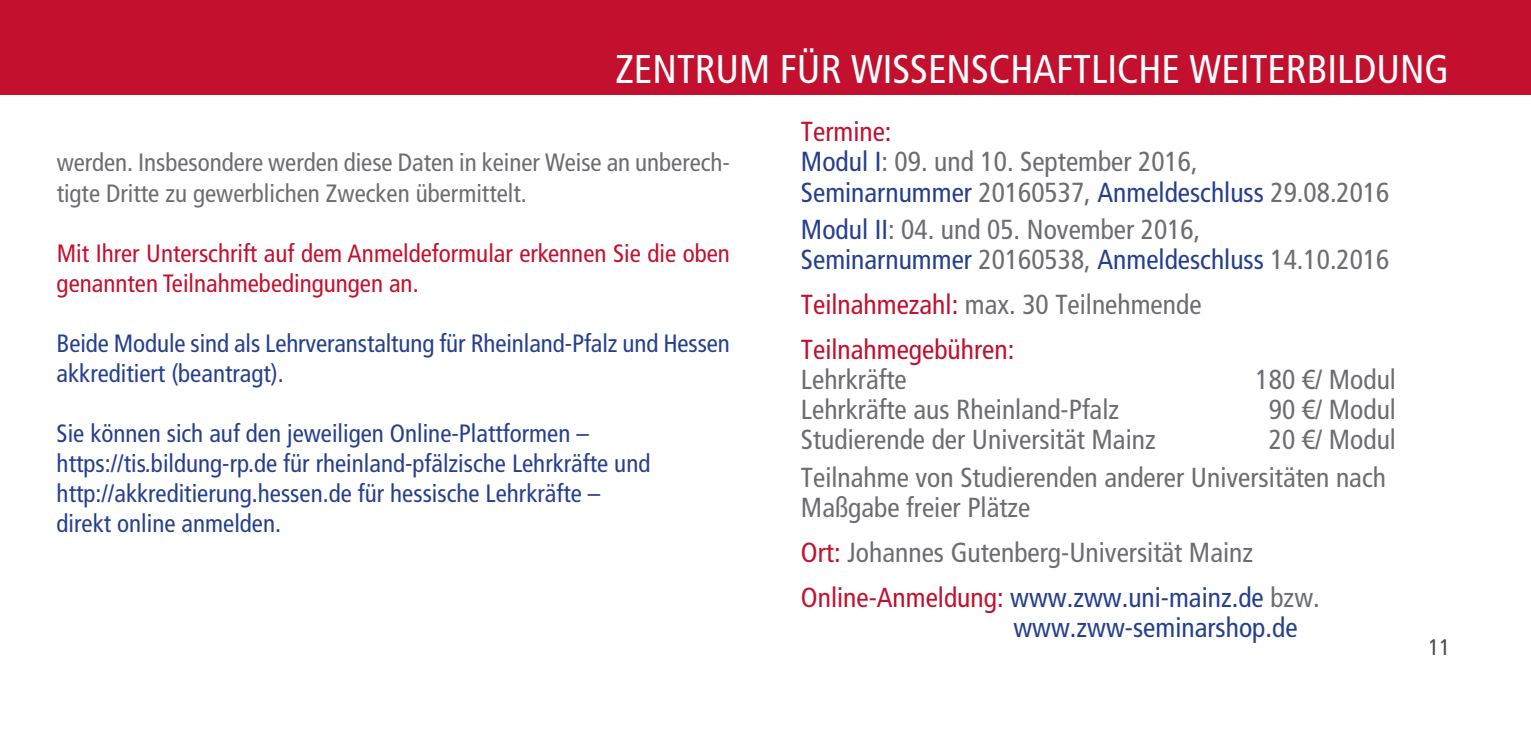
<style>
.page{position:relative;width:1531px;height:738px;background:#fff}
.page>*{position:absolute;margin:0;border:0;box-sizing:border-box;transform-origin:0 0}
.t1{font:condensed 40px "Frutiger LT";color:#fff}
.t2{font:condensed 27.5px/30px "Frutiger LT";color:#6c6d70}
.t3{font:condensed 27.5px/45px "Frutiger LT";color:#c3102e}
.t4{font:condensed 27.5px "Frutiger LT";color:#253f8e}
.t5{font:condensed 25px/30px "Frutiger LT";color:#253f8e}
.t6{font:condensed 25px/30px "Frutiger LT";color:#6c6d70}
.t7{font:condensed 25px/30px "Frutiger LT";color:#c3102e}
.t8{font:condensed 22.5px "Frutiger LT";color:#4d4d4d}
.s1{color:#c3102e}
.s2{color:#253f8e}
.s3{color:#6c6d70}
</style>
<div class="page">
<div style="left:0;top:0;width:21px;height:94px;background:#c3102e"></div>
<div style="left:21px;top:0;width:1510px;height:94px;background:#c3102e"></div>
<h1 class="t1" style="left:615px;top:46px;width:835px">Zentrum für wissenschaftliche Weiterbildung</h1>
<p class="t6" style="left:57px;top:148px;width:675px">werden. Insbesondere werden diese Daten in keiner Weise an unberech&shy;tigte Dritte zu gewerblichen Zwecken übermittelt.</p>
<p class="t7" style="left:57px;top:238px;width:675px">Mit Ihrer Unterschrift auf dem Anmeldeformular erkennen Sie die oben genannten Teilnahmebedingungen an.</p>
<p class="t5" style="left:57px;top:328px;width:675px">Beide Module sind als Lehrveranstaltung für Rheinland-Pfalz und Hessen akkreditiert (beantragt).</p>
<p class="t5" style="left:57px;top:418px;width:595px">Sie können sich auf den jeweiligen Online-Plattformen – https://tis.bildung-rp.de für rheinland-pfälzische Lehrkräfte und http://akkreditierung.hessen.de für hessische Lehrkräfte – direkt online anmelden.</p>
<p class="t2" style="left:801px;top:117px;width:590px"><span class="s1">Termine:<br></span><span class="s2">Modul I</span>: 09. und 10. September 2016,<br><span class="s2">Seminarnummer</span> 20160537, <span class="s2">Anmeldeschluss</span> 29.08.2016</p>
<p class="t2" style="left:801px;top:214px;width:590px"><span class="s2">Modul II</span> : 04. und 05. November 2016,<br><span class="s2">Seminarnummer</span> 20160538, <span class="s2">Anmeldeschluss</span> 14.10.2016</p>
<p class="t3" style="left:801px;top:282px;width:402px">Teilnahmezahl: <span class="s3">max. 30 Teilnehmende<br></span>Teilnahmegebühren:</p>
<p class="t2" style="left:801px;top:364px;width:107px">Lehrkräfte</p>
<p class="t2" style="left:1255px;top:364px;width:142px">180 €/ Modul</p>
<p class="t2" style="left:801px;top:394px;width:320px">Lehrkräfte aus Rheinland-Pfalz</p>
<p class="t2" style="left:1269px;top:394px;width:129px">90 €/ Modul</p>
<p class="t2" style="left:801px;top:424px;width:356px">Studierende der Universität Mainz</p>
<p class="t2" style="left:801px;top:421px;width:596px;line-height:37.5px;text-indent:468px">20 €/ Modul<br>Teilnahme von Studierenden anderer Universitäten nach</p>
<p class="t2" style="left:801px;top:484px;width:520px;line-height:45px">Maßgabe freier Plätze<br><span class="s1">Ort:</span> Johannes Gutenberg-Universität Mainz<br><span class="s1">Online-Anmeldung:</span> <span class="s2">www.zww.uni-mainz.de</span> bzw.</p>
<p class="t4" style="left:1013px;top:611px;width:286px">www.zww-seminarshop.de</p>
<p class="t8" style="left:1428px;top:633px;width:23px">11</p>
</div>
